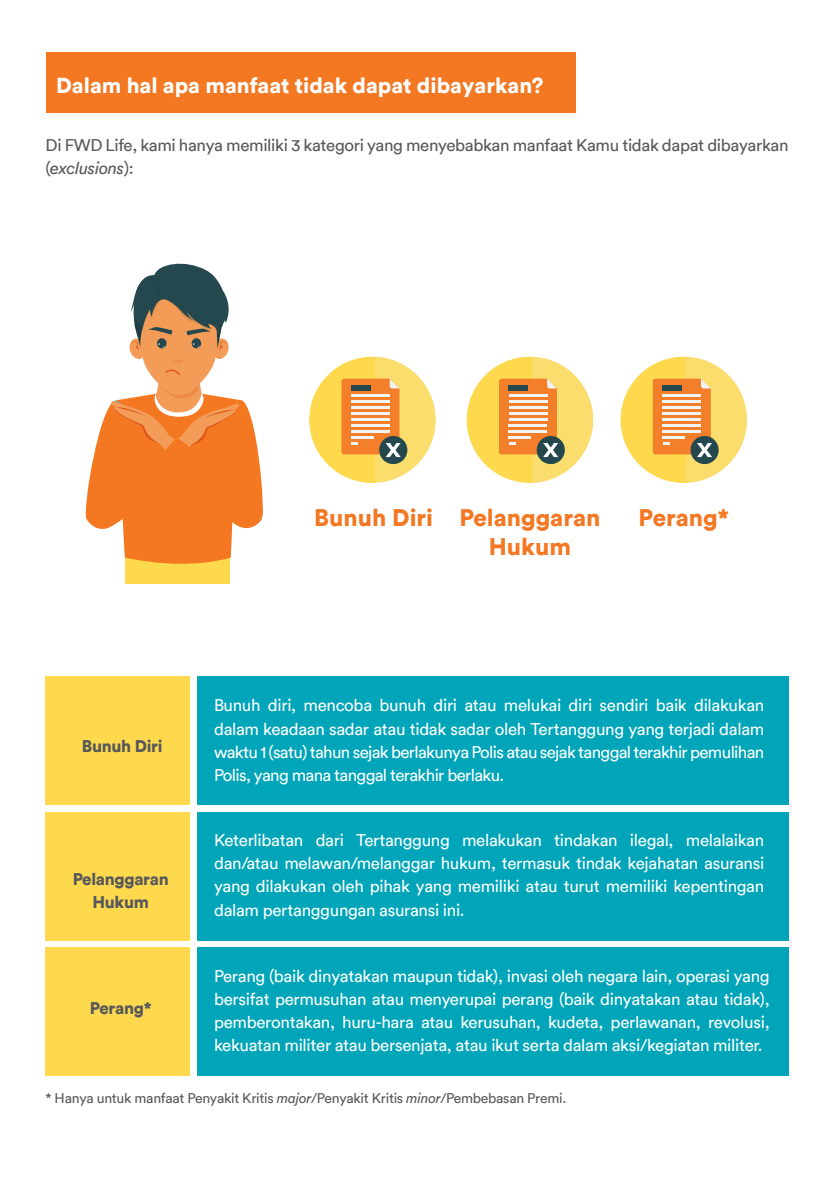
<style>
.page{position:relative;width:840px;height:1191px;background:#fff}
.page>*{position:absolute;margin:0;border:0;box-sizing:border-box;transform-origin:0 0}
.t1{font:900 24px/28.8px "FWD Circular TT";color:#f47721}
.t2{font:900 21.6px "FWD Circular TT";color:#fff}
.t3{font:16.8px/23.2px "FWD Circular TT";letter-spacing:-.02em;color:#fff;text-align:justify}
.t4{font:16.8px/23.2px "FWD Circular TT";letter-spacing:-.02em;color:#57585a}
.t5{font:900 16.8px/23.2px "FWD Circular TT";letter-spacing:-.02em;color:#57585a;text-align:center}
.t6{font:14px "FWD Circular TT";letter-spacing:-.02em;color:#57585a}
.s1{font-style:italic}
</style>
<div class="page">
<div style="left:46px;top:52px;width:529px;height:61px;background:#f47721"></div>
<div style="left:46px;top:676px;width:144px;height:128px;background:#fed84d"></div>
<div style="left:46px;top:811px;width:144px;height:129px;background:#fed84d"></div>
<div style="left:46px;top:947px;width:144px;height:128px;background:#fed84d"></div>
<div style="left:197px;top:676px;width:591px;height:128px;background:#00a5b9"></div>
<div style="left:197px;top:811px;width:591px;height:129px;background:#00a5b9"></div>
<div style="left:197px;top:947px;width:591px;height:128px;background:#00a5b9"></div>
<svg style="left:309px;top:356px;width:126px;height:127px"></svg>
<svg style="left:466px;top:356px;width:127px;height:127px"></svg>
<svg style="left:620px;top:356px;width:126px;height:127px"></svg>
<div style="left:125px;top:548px;width:104px;height:36px;background:#fed84d"></div>
<svg style="left:85px;top:263px;width:178px;height:304px"></svg>
<p class="t2" style="left:56px;top:70px;width:488px">Dalam hal apa manfaat tidak dapat dibayarkan?</p>
<p class="t4" style="left:46px;top:133px;width:744px">Di FWD Life, kami hanya memiliki 3 kategori yang menyebabkan manfaat Kamu tidak dapat dibayarkan (<span class="s1">exclusions</span>):</p>
<h1 class="t1" style="left:488px;top:502px;width:113px;text-indent:-174px">Bunuh Diri Pelanggaran<br>Hukum</h1>
<h1 class="t1" style="left:638px;top:502px;width:92px">Perang*</h1>
<p class="t5" style="left:82px;top:734px;width:82px">Bunuh Diri</p>
<p class="t5" style="left:73px;top:866px;width:97px">Pelanggaran<br>Hukum</p>
<p class="t5" style="left:90px;top:995px;width:63px">Perang*</p>
<p class="t3" style="left:214px;top:693px;width:551px">Bunuh diri, mencoba bunuh diri atau melukai diri sendiri baik dilakukan dalam keadaan sadar atau tidak sadar oleh Tertanggung yang terjadi dalam waktu 1 (satu) tahun sejak berlakunya Polis atau sejak tanggal terakhir pemulihan Polis, yang mana tanggal terakhir berlaku.</p>
<p class="t3" style="left:214px;top:828px;width:551px">Keterlibatan dari Tertanggung melakukan tindakan ilegal, melalaikan dan/atau melawan/melanggar hukum, termasuk tindak kejahatan asuransi yang dilakukan oleh pihak yang memiliki atau turut memiliki kepentingan dalam pertanggungan asuransi ini.</p>
<p class="t3" style="left:214px;top:963px;width:557px">Perang (baik dinyatakan maupun tidak), invasi oleh negara lain, operasi yang bersifat permusuhan atau menyerupai perang (baik dinyatakan atau tidak), pemberontakan, huru-hara atau kerusuhan, kudeta, perlawanan, revolusi, kekuatan militer atau bersenjata, atau ikut serta dalam aksi/kegiatan militer.</p>
<p class="t6" style="left:46px;top:1089px;width:522px">* Hanya untuk manfaat Penyakit Kritis <span class="s1">major</span>/Penyakit Kritis <span class="s1">minor</span>/Pembebasan Premi.</p>
</div>
